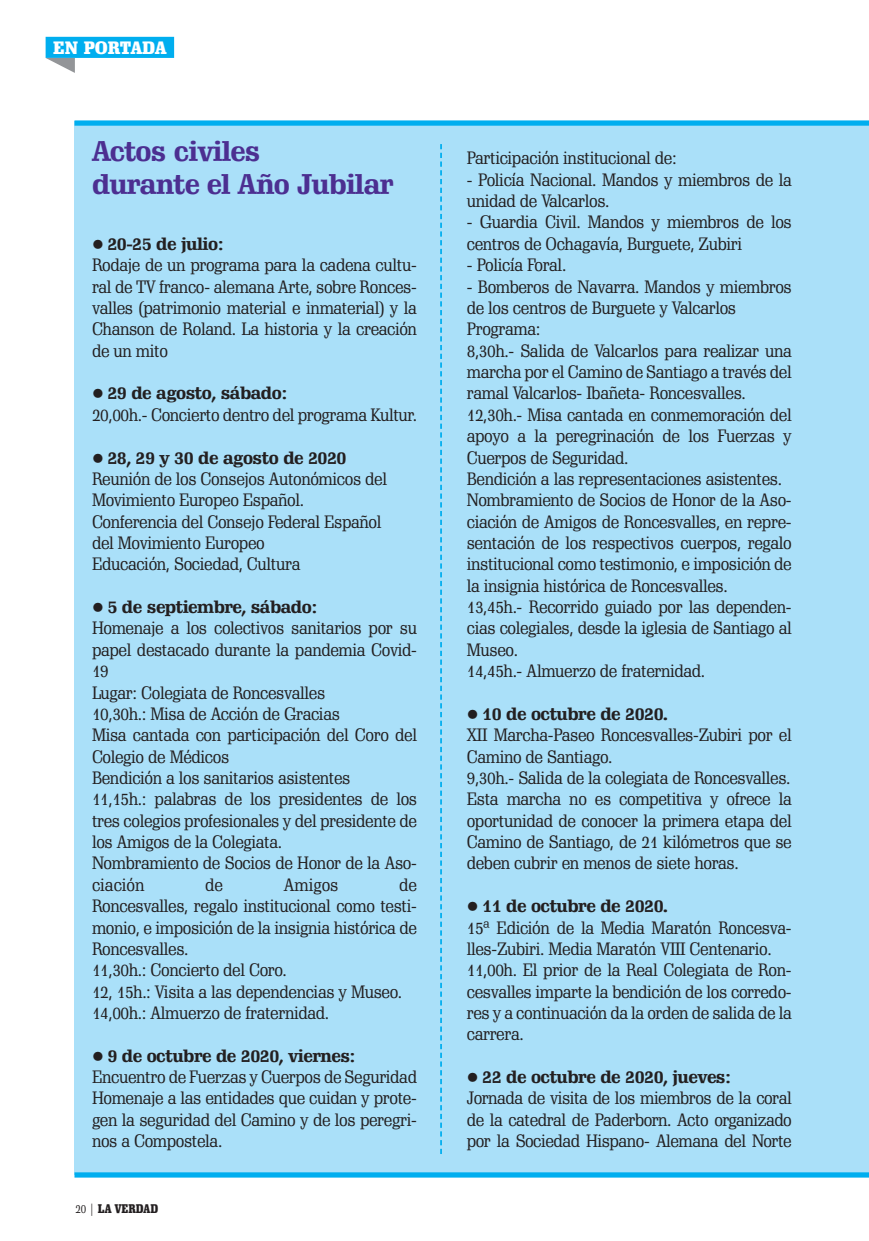
<style>
.page{position:relative;width:869px;height:1241px;background:#fff}
.page>*{position:absolute;margin:0;border:0;box-sizing:border-box;transform-origin:0 0}
.t1{font:700 28px/33.6px "Schadow BT";letter-spacing:-.03em;color:#4c2f91}
.t2{font:17.5px/21.3px "Schadow BT";letter-spacing:-.025em;color:#231f20}
.t3{font:900 17.5px "Schadow BT";color:#fff}
.t4{font:900 12.25px "Schadow BT";color:#231f20;scale:.85 1}
.s1{font-weight:700}
.s2{font-weight:400}
</style>
<div class="page">
<div style="left:74px;top:123px;width:794px;height:1051px;background:#aae0f9"></div>
<div style="left:46px;top:37px;width:128px;height:21px;background:#00aeef"></div>
<svg style="left:46px;top:58px;width:29px;height:15px"></svg>
<svg style="left:440px;top:144px;width:1px;height:1009px"></svg>
<div style="left:74px;top:120px;width:794px;height:6px;background:#00aeef"></div>
<div style="left:74px;top:1172px;width:794px;height:5px;background:#00aeef"></div>
<p class="t3" style="left:53px;top:37px;width:115px">EN PORTADA</p>
<h1 class="t1" style="left:92px;top:134px;width:303px">Actos civiles<br>durante el Año Jubilar</h1>
<p class="t2" style="left:92px;top:233px;width:326px">● <span class="s1">20-25 de julio:<br></span>Rodaje de un programa para la cadena cultu&shy;ral de TV franco- alemana Arte, sobre Ronces&shy;valles (patrimonio material e inmaterial) y la Chanson de Roland. La historia y la creación de un mito</p>
<p class="t2" style="left:92px;top:382px;width:326px">● <span class="s1">29 de agosto, sábado:<br></span>20,00h.- Concierto dentro del programa Kultur.</p>
<p class="t2" style="left:92px;top:446px;width:296px">● <span class="s1">28, 29 y 30 de agosto de 2020<br></span>Reunión de los Consejos Autonómicos del<br>Movimiento Europeo Español.<br>Conferencia del Consejo Federal Español del Movimiento Europeo<br>Educación, Sociedad, Cultura</p>
<p class="t2" style="left:92px;top:596px;width:326px">● <span class="s1">5 de septiembre, sábado:<br></span>Homenaje a los colectivos sanitarios por su papel destacado durante la pandemia Covid-<br>19<br>Lugar: Colegiata de Roncesvalles<br>10,30h.: Misa de Acción de Gracias<br>Misa cantada con participación del Coro del<br>Colegio de Médicos<br>Bendición a los sanitarios asistentes<br>11,15h.: palabras de los presidentes de los tres colegios profesionales y del presidente de los Amigos de la Colegiata.<br>Nombramiento de Socios de Honor de la Aso&shy;ciación</p>
<p class="t2" style="left:92px;top:873px;width:326px;text-indent:307px">de<br>Roncesvalles, regalo institucional como testi&shy;monio, e imposición de la insignia histórica de<br>Roncesvalles.<br>11,30h.: Concierto del Coro.<br>12, 15h.: Visita a las dependencias y Museo.<br>14,00h.: Almuerzo de fraternidad.</p>
<p class="t2" style="left:92px;top:1044px;width:326px">● <span class="s1">9 de octubre de 2020, viernes:<br></span>Encuentro de Fuerzas y Cuerpos de Seguridad Homenaje a las entidades que cuidan y prote&shy;gen la seguridad del Camino y de los peregri&shy;nos a Compostela.</p>
<p class="t2" style="left:205px;top:873px;width:19px">de</p>
<p class="t2" style="left:283px;top:873px;width:56px">Amigos</p>
<p class="t4" style="left:75px;top:1201px;width:99px"><span class="s2">20 |</span> LA VERDAD</p>
<p class="t2" style="left:466px;top:148px;width:211px">Participación institucional de:</p>
<p class="t2" style="left:466px;top:169px;width:326px">- Policía Nacional. Mandos y miembros de la unidad de Valcarlos.</p>
<p class="t2" style="left:466px;top:212px;width:326px">- Guardia Civil. Mandos y miembros de los centros de Ochagavía, Burguete, Zubiri</p>
<p class="t2" style="left:466px;top:254px;width:101px">- Policía Foral.</p>
<p class="t2" style="left:466px;top:276px;width:326px">- Bomberos de Navarra. Mandos y miembros de los centros de Burguete y Valcarlos Programa:<br>8,30h.- Salida de Valcarlos para realizar una marcha por el Camino de Santiago a través del ramal Valcarlos- Ibañeta- Roncesvalles.<br>12,30h.- Misa cantada en conmemoración del apoyo a la peregrinación de los Fuerzas y Cuerpos de Seguridad.<br>Bendición a las representaciones asistentes.<br>Nombramiento de Socios de Honor de la Aso&shy;ciación de Amigos de Roncesvalles, en repre&shy;sentación de los respectivos cuerpos, regalo institucional como testimonio, e imposición de la insignia histórica de Roncesvalles.<br>13,45h.- Recorrido guiado por las dependen&shy;cias colegiales, desde la iglesia de Santiago al Museo.<br>14,45h.- Almuerzo de fraternidad.</p>
<p class="t2" style="left:466px;top:703px;width:326px">● <span class="s1">10 de octubre de 2020.<br></span>XII Marcha-Paseo Roncesvalles-Zubiri por el Camino de Santiago.<br>9,30h.- Salida de la colegiata de Roncesvalles.<br>Esta marcha no es competitiva y ofrece la oportunidad de conocer la primera etapa del Camino de Santiago, de 21 kilómetros que se deben cubrir en menos de siete horas.</p>
<p class="t2" style="left:466px;top:895px;width:326px">● <span class="s1">11 de octubre de 2020.<br></span>15ª Edición de la Media Maratón Roncesva&shy;lles-Zubiri. Media Maratón VIII Centenario.<br>11,00h. El prior de la Real Colegiata de Ron&shy;cesvalles imparte la bendición de los corredo&shy;res y a continuación da la orden de salida de la carrera.</p>
<p class="t2" style="left:466px;top:1066px;width:326px">● <span class="s1">22 de octubre de 2020, jueves:<br></span>Jornada de visita de los miembros de la coral de la catedral de Paderborn. Acto organizado por la Sociedad Hispano- Alemana del Norte</p>
</div>
